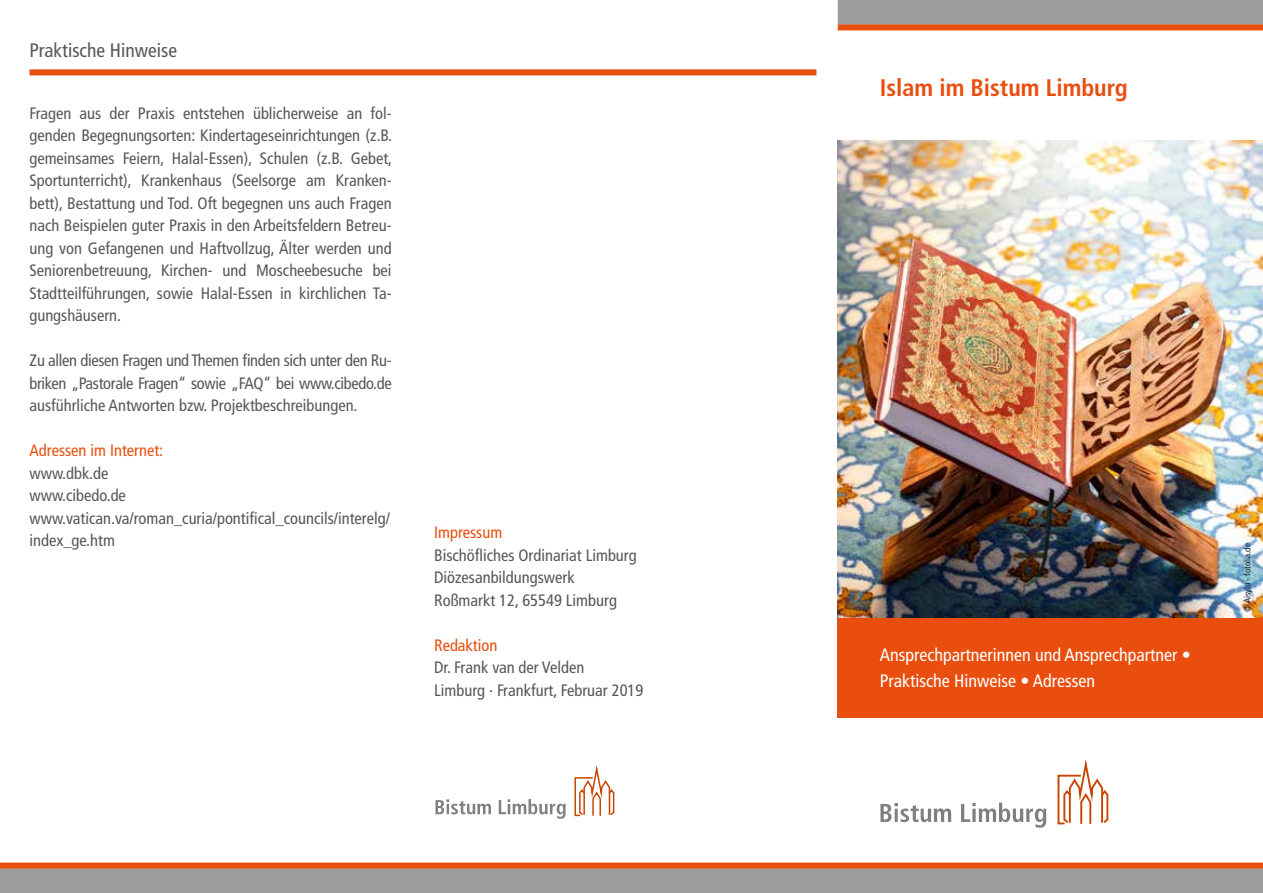
<style>
.page{position:relative;width:1263px;height:893px;background:#fff}
.page>*{position:absolute;margin:0;border:0;box-sizing:border-box;transform-origin:0 0}
.t1{font:700 condensed 24px "Frutiger LT Std";color:#e94e0f}
.t2{font:condensed 19.5px "Frutiger LT Std";color:#575756}
.t3{font:condensed 18px/25.5px "Frutiger LT Std";color:#fff}
.t4{font:condensed 16.5px/22.5px "Frutiger LT Std";color:#575756}
.t5{font:condensed 16.5px "Frutiger LT Std";color:#e94e0f}
.t6{font:condensed 9px "Frutiger LT Std";color:#0e2342}
</style>
<div class="page">
<img style="left:838px;top:140px;width:425px;height:478px">
<div style="left:838px;top:618px;width:425px;height:99px;background:#e94e0f"></div>
<div style="left:838px;top:0;width:425px;height:25px;background:#9d9d9c"></div>
<div style="left:838px;top:24px;width:425px;height:6px;background:#e94e0f"></div>
<div style="left:0;top:868px;width:1263px;height:25px;background:#9d9d9c"></div>
<div style="left:0;top:863px;width:1263px;height:6px;background:#e94e0f"></div>
<svg style="left:880px;top:803px;width:166px;height:25px"></svg>
<svg style="left:1057px;top:760px;width:52px;height:65px"></svg>
<div style="left:29px;top:69px;width:787px;height:6px;background:#e94e0f"></div>
<svg style="left:435px;top:799px;width:131px;height:20px"></svg>
<svg style="left:574px;top:765px;width:41px;height:52px"></svg>
<p class="t2" style="left:29px;top:39px;width:149px">Praktische Hinweise</p>
<p class="t4" style="left:29px;top:102px;width:364px;text-align:justify">Fragen aus der Praxis entstehen üblicherweise an fol&shy;genden Begegnungsorten: Kindertageseinrichtungen (z.B. gemeinsames Feiern, Halal-Essen), Schulen (z.B. Gebet, Sportunterricht), Krankenhaus (Seelsorge am Kranken&shy;bett), Bestattung und Tod. Oft begegnen uns auch Fragen nach Beispielen guter Praxis in den Arbeitsfeldern Betreu&shy;ung von Gefangenen und Haftvollzug, Älter werden und Seniorenbetreuung, Kirchen- und Moscheebesuche bei Stadtteilführungen, sowie Halal-Essen in kirchlichen Ta&shy;gungshäusern.</p>
<p class="t4" style="left:29px;top:349px;width:364px;text-align:justify">Zu allen diesen Fragen und Themen finden sich unter den Ru&shy;briken „Pastorale Fragen“ sowie „FAQ“ bei www.cibedo.de ausführliche Antworten bzw. Projektbeschreibungen.</p>
<p class="t5" style="left:29px;top:441px;width:135px">Adressen im Internet:</p>
<p class="t4" style="left:29px;top:462px;width:362px">www.dbk.de<br>www.cibedo.de www.vatican.va/roman_curia/pontifical_councils/interelg/ index_ge.htm</p>
<p class="t5" style="left:434px;top:523px;width:70px">Impressum</p>
<p class="t4" style="left:434px;top:544px;width:204px">Bischöfliches Ordinariat Limburg<br>Diözesanbildungswerk<br>Roßmarkt 12, 65549 Limburg</p>
<p class="t5" style="left:434px;top:635px;width:65px">Redaktion</p>
<p class="t4" style="left:434px;top:656px;width:211px">Dr. Frank van der Velden<br>Limburg · Frankfurt, Februar 2019</p>
<h1 class="t1" style="left:880px;top:73px;width:249px">Islam im Bistum Limburg</h1>
<p class="t3" style="left:880px;top:642px;width:312px">Ansprechpartnerinnen und Ansprechpartner •<br>Praktische Hinweise • Adressen</p>
<p class="t6" style="left:1242px;top:612px;width:70px;rotate:-90deg">© Aisylu - fotolia.de</p>
</div>
